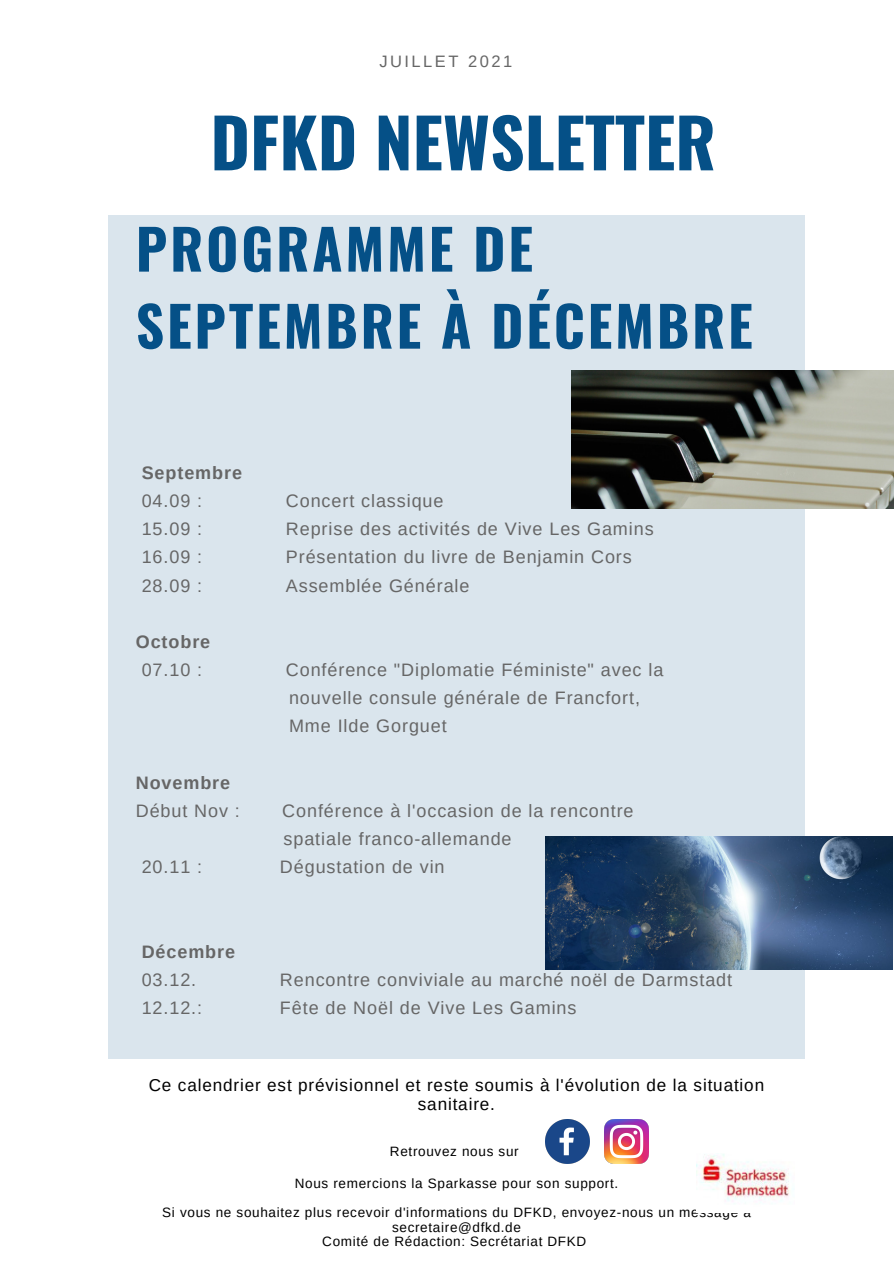
<style>
.page{position:relative;width:894px;height:1264px;background:#fff}
.page>*{position:absolute;margin:0;border:0;box-sizing:border-box;transform-origin:0 0}
.t1{font:700 67.5px "Oswald";color:#055087}
.t2{font:700 55.2px "Oswald";letter-spacing:.05em;color:#055087}
.t3{font:18px "Arimo";letter-spacing:.05em;color:#666}
.t4{font:700 18px "Arimo";letter-spacing:.05em;color:#666}
.t5{font:17.1px/19.2px "Arimo";letter-spacing:.05em;color:#000;text-align:center}
.t6{font:16.5px "Arimo";letter-spacing:.15em;color:#666}
.t7{font:13.5px/14.7px "Arimo";letter-spacing:.05em;color:#000;text-align:center}
</style>
<div class="page">
<div style="left:108px;top:215px;width:696px;height:843px;background:#dae5ed"></div>
<img style="left:545px;top:1119px;width:44px;height:44px">
<img style="left:604px;top:1119px;width:44px;height:44px">
<img style="left:696px;top:1154px;width:93px;height:48px">
<img style="left:571px;top:371px;width:322px;height:137px">
<img style="left:545px;top:836px;width:347px;height:133px">
<p class="t6" style="left:379px;top:52px;width:134px">JUILLET 2021</p>
<p class="t1" style="left:210px;top:90px;width:506px">DFKD NEWSLETTER</p>
<p class="t2" style="left:136px;top:206px;width:398px">PROGRAMME DE</p>
<p class="t2" style="left:136px;top:283px;width:618px">SEPTEMBRE À DÉCEMBRE</p>
<p class="t4" style="left:142px;top:462px;width:102px">Septembre</p>
<p class="t3" style="left:142px;top:491px;width:62px">04.09 :</p>
<p class="t3" style="left:286px;top:491px;width:159px">Concert classique</p>
<p class="t3" style="left:142px;top:519px;width:62px">15.09 :</p>
<p class="t3" style="left:286px;top:519px;width:369px">Reprise des activités de Vive Les Gamins</p>
<p class="t3" style="left:142px;top:547px;width:62px">16.09 :</p>
<p class="t3" style="left:286px;top:547px;width:347px">Présentation du livre de Benjamin Cors</p>
<p class="t3" style="left:142px;top:575px;width:62px">28.09 :</p>
<p class="t3" style="left:286px;top:575px;width:185px">Assemblée Générale</p>
<p class="t4" style="left:136px;top:631px;width:76px">Octobre</p>
<p class="t3" style="left:142px;top:659px;width:62px">07.10 :</p>
<p class="t3" style="left:286px;top:659px;width:379px">Conférence "Diplomatie Féministe" avec la</p>
<p class="t3" style="left:289px;top:688px;width:352px">nouvelle consule générale de Francfort,</p>
<p class="t3" style="left:289px;top:716px;width:159px">Mme Ilde Gorguet</p>
<p class="t4" style="left:136px;top:772px;width:96px">Novembre</p>
<p class="t3" style="left:136px;top:800px;width:106px">Début Nov :</p>
<p class="t3" style="left:282px;top:800px;width:353px">Conférence à l'occasion de la rencontre</p>
<p class="t3" style="left:283px;top:828px;width:229px">spatiale franco-allemande</p>
<p class="t3" style="left:142px;top:857px;width:62px">20.11 :</p>
<p class="t3" style="left:280px;top:857px;width:166px">Dégustation de vin</p>
<p class="t4" style="left:142px;top:941px;width:95px">Décembre</p>
<p class="t3" style="left:142px;top:969px;width:56px">03.12.</p>
<p class="t3" style="left:280px;top:969px;width:453px">Rencontre conviviale au marché noël de Darmstadt</p>
<p class="t3" style="left:142px;top:997px;width:62px">12.12.:</p>
<p class="t3" style="left:280px;top:997px;width:298px">Fête de Noël de Vive Les Gamins</p>
<p class="t5" style="left:149px;top:1075px;width:616px">Ce calendrier est prévisionnel et reste soumis à l'évolution de la situation sanitaire.</p>
<p class="t7" style="left:390px;top:1143px;width:130px">Retrouvez nous sur</p>
<p class="t7" style="left:295px;top:1175px;width:325px">Nous remercions la Sparkasse pour son support.</p>
<p class="t7" style="left:162px;top:1204px;width:590px">Si vous ne souhaitez plus recevoir d'informations du DFKD, envoyez-nous un message à secretaire@dfkd.de</p>
<p class="t7" style="left:322px;top:1234px;width:265px">Comité de Rédaction: Secrétariat DFKD</p>
</div>
